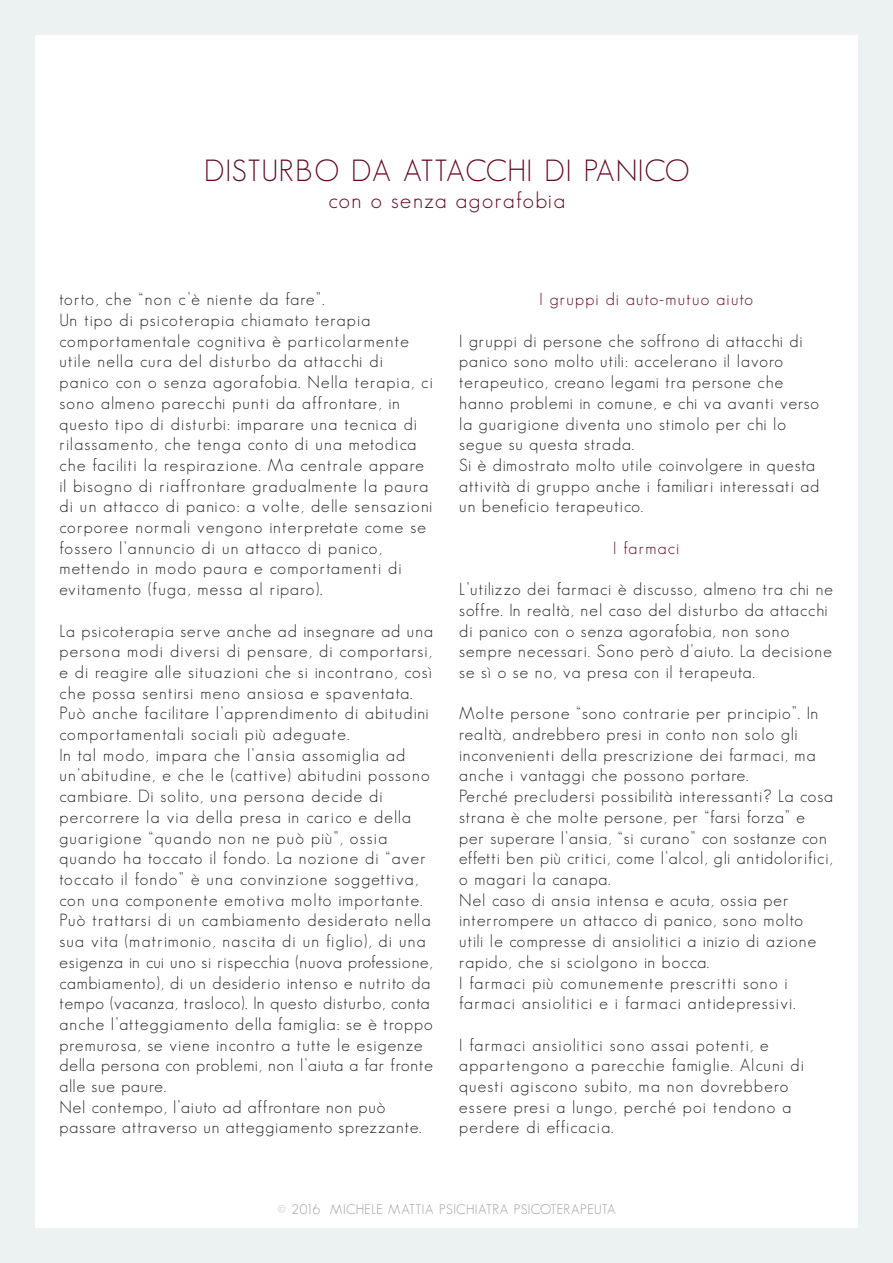
<style>
.page{position:relative;width:893px;height:1263px;background:#fff}
.page>*{position:absolute;margin:0;border:0;box-sizing:border-box;transform-origin:0 0}
.t1{font:300 30px "Geosans";letter-spacing:.02em;color:#5f071f}
.t2{font:300 22.5px "Geosans";letter-spacing:.075em;color:#5f071f}
.t3{font:300 17.25px/20.7px "Geosans";letter-spacing:.065em;color:#231f20}
.t4{font:300 17.25px "Geosans";letter-spacing:.075em;color:#5f071f}
.t5{font:300 13.5px "Geosans";letter-spacing:.025em;color:#939598}
</style>
<div class="page">
<div style="left:0;top:0;width:34px;height:1263px;background:#ecf1f1"></div>
<div style="left:0;top:0;width:893px;height:34px;background:#ecf1f1"></div>
<div style="left:0;top:1229px;width:893px;height:34px;background:#ecf1f1"></div>
<div style="left:859px;top:0;width:34px;height:1263px;background:#ecf1f1"></div>
<h1 class="t1" style="left:204px;top:154px;width:487px">DISTURBO DA ATTACCHI DI PANICO</h1>
<h2 class="t2" style="left:329px;top:187px;width:238px">con o senza agorafobia</h2>
<p class="t3" style="left:60px;top:289px;width:375px">torto, che “non c’è niente da fare”.<br>Un tipo di psicoterapia chiamato terapia comportamentale cognitiva è particolarmente utile nella cura del disturbo da attacchi di panico con o senza agorafobia. Nella terapia, ci sono almeno parecchi punti da affrontare, in questo tipo di disturbi: imparare una tecnica di rilassamento, che tenga conto di una metodica che faciliti la respirazione. Ma centrale appare il bisogno di riaffrontare gradualmente la paura di un attacco di panico: a volte, delle sensazioni corporee normali vengono interpretate come se fossero l’annuncio di un attacco di panico, mettendo in modo paura e comportamenti di evitamento (fuga, messa al riparo).</p>
<p class="t3" style="left:60px;top:620px;width:375px">La psicoterapia serve anche ad insegnare ad una persona modi diversi di pensare, di comportarsi, e di reagire alle situazioni che si incontrano, così che possa sentirsi meno ansiosa e spaventata.<br>Può anche facilitare l’apprendimento di abitudini comportamentali sociali più adeguate.<br>In tal modo, impara che l’ansia assomiglia ad un’abitudine, e che le (cattive) abitudini possono cambiare. Di solito, una persona decide di percorrere la via della presa in carico e della guarigione “quando non ne può più”, ossia quando ha toccato il fondo. La nozione di “aver toccato il fondo” è una convinzione soggettiva, con una componente emotiva molto importante.<br>Può trattarsi di un cambiamento desiderato nella sua vita (matrimonio, nascita di un figlio), di una esigenza in cui uno si rispecchia (nuova professione, cambiamento), di un desiderio intenso e nutrito da tempo (vacanza, trasloco). In questo disturbo, conta anche l’atteggiamento della famiglia: se è troppo premurosa, se viene incontro a tutte le esigenze della persona con problemi, non l’aiuta a far fronte alle sue paure.<br>Nel contempo, l’aiuto ad affrontare non può passare attraverso un atteggiamento sprezzante.</p>
<p class="t4" style="left:539px;top:290px;width:215px">I gruppi di auto-mutuo aiuto</p>
<p class="t3" style="left:459px;top:330px;width:361px">I gruppi di persone che soffrono di attacchi di panico sono molto utili: accelerano il lavoro terapeutico, creano legami tra persone che hanno problemi in comune, e chi va avanti verso la guarigione diventa uno stimolo per chi lo segue su questa strada.<br>Si è dimostrato molto utile coinvolgere in questa attività di gruppo anche i familiari interessati ad un beneficio terapeutico.</p>
<p class="t4" style="left:613px;top:538px;width:68px">I farmaci</p>
<p class="t3" style="left:459px;top:579px;width:375px">L’utilizzo dei farmaci è discusso, almeno tra chi ne soffre. In realtà, nel caso del disturbo da attacchi di panico con o senza agorafobia, non sono sempre necessari. Sono però d’aiuto. La decisione se sì o se no, va presa con il terapeuta.</p>
<p class="t3" style="left:459px;top:703px;width:375px">Molte persone “sono contrarie per principio”. In realtà, andrebbero presi in conto non solo gli inconvenienti della prescrizione dei farmaci, ma anche i vantaggi che possono portare.<br>Perché precludersi possibilità interessanti? La cosa strana è che molte persone, per “farsi forza” e per superare l’ansia, “si curano” con sostanze con effetti ben più critici, come l’alcol, gli antidolorifici, o magari la canapa.<br>Nel caso di ansia intensa e acuta, ossia per interrompere un attacco di panico, sono molto<br>utili le compresse di ansiolitici a inizio di azione rapido, che si sciolgono in bocca.<br>I farmaci più comunemente prescritti sono i farmaci ansiolitici e i farmaci antidepressivi.</p>
<p class="t3" style="left:459px;top:1034px;width:346px">I farmaci ansiolitici sono assai potenti, e appartengono a parecchie famiglie. Alcuni di questi agiscono subito, ma non dovrebbero essere presi a lungo, perché poi tendono a perdere di efficacia.</p>
<p class="t5" style="left:278px;top:1201px;width:339px">© 2016 MICHELE MATTIA PSICHIATRA PSICOTERAPEUTA</p>
</div>
